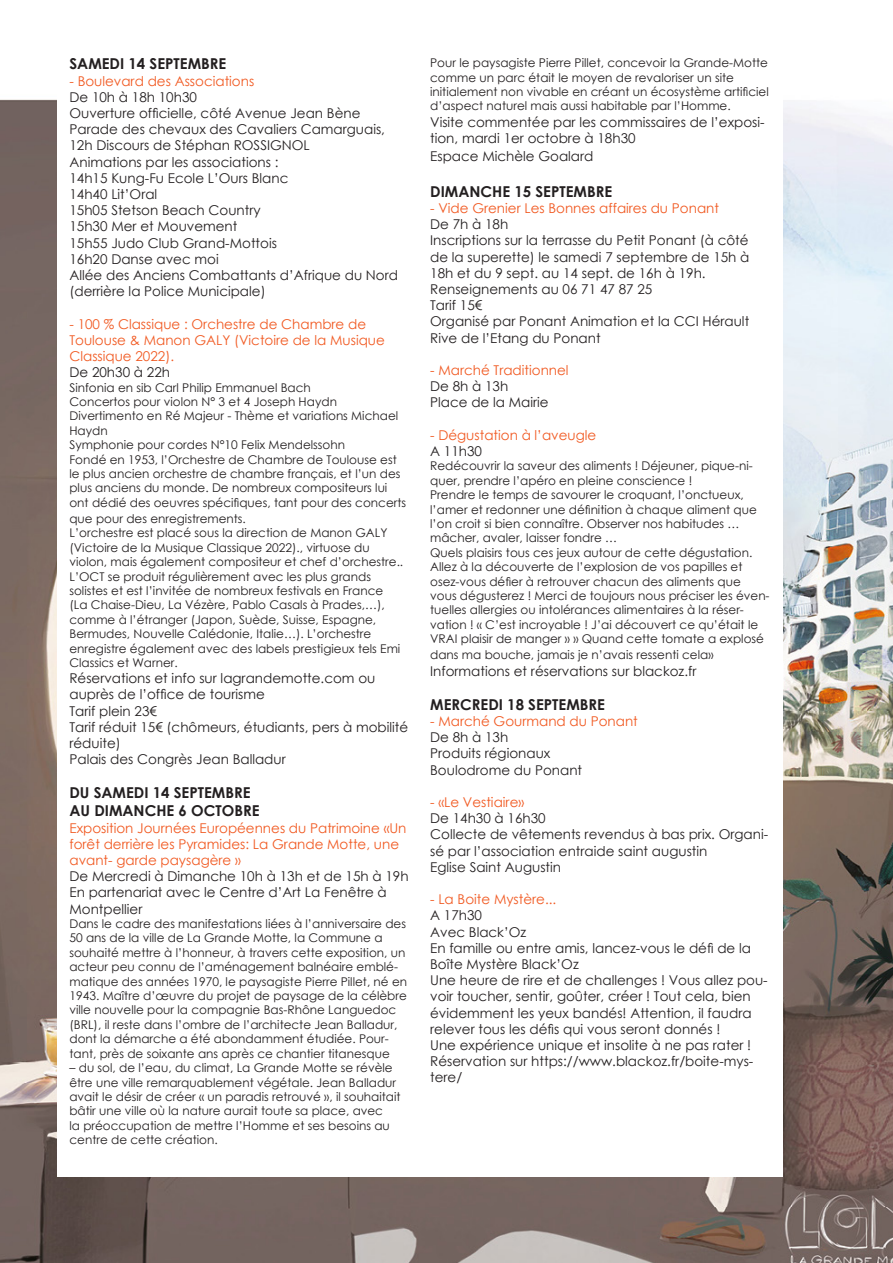
<style>
.page{position:relative;width:893px;height:1263px;background:#fff}
.page>*{position:absolute;margin:0;border:0;box-sizing:border-box;transform-origin:0 0}
.t1{font:700 15px/18px "Century Gothic";color:#231f20}
.t2{font:13.5px/16.2px "Century Gothic";color:#231f20}
.t3{font:13.5px/16.2px "Century Gothic";color:#f15921}
.t4{font:12px/14.4px "Century Gothic";color:#231f20}
</style>
<div class="page">
<img style="left:0;top:99px;width:893px;height:1164px">
<div style="left:57px;top:45px;width:725px;height:1132px;background:#fff"></div>
<p class="t1" style="left:69px;top:54px;width:158px">SAMEDI 14 SEPTEMBRE</p>
<p class="t3" style="left:69px;top:72px;width:186px">- Boulevard des Associations</p>
<p class="t2" style="left:69px;top:89px;width:129px">De 10h à 18h 10h30</p>
<p class="t2" style="left:69px;top:105px;width:293px">Ouverture officielle, côté Avenue Jean Bène</p>
<p class="t2" style="left:69px;top:121px;width:317px">Parade des chevaux des Cavaliers Camarguais,</p>
<p class="t2" style="left:69px;top:137px;width:242px">12h Discours de Stéphan ROSSIGNOL</p>
<p class="t2" style="left:69px;top:153px;width:211px">Animations par les associations :</p>
<p class="t2" style="left:69px;top:170px;width:220px">14h15 Kung-Fu Ecole L’Ours Blanc</p>
<p class="t2" style="left:69px;top:186px;width:89px">14h40 Lit’Oral</p>
<p class="t2" style="left:69px;top:202px;width:193px">15h05 Stetson Beach Country</p>
<p class="t2" style="left:69px;top:218px;width:169px">15h30 Mer et Mouvement</p>
<p class="t2" style="left:69px;top:234px;width:209px">15h55 Judo Club Grand-Mottois</p>
<p class="t2" style="left:69px;top:251px;width:151px">16h20 Danse avec moi</p>
<p class="t2" style="left:69px;top:267px;width:330px">Allée des Anciens Combattants d’Afrique du Nord (derrière la Police Municipale)</p>
<p class="t3" style="left:69px;top:315px;width:317px">- 100 % Classique : Orchestre de Chambre de<br>Toulouse &amp; Manon GALY (Victoire de la Musique<br>Classique 2022).</p>
<p class="t2" style="left:69px;top:364px;width:102px">De 20h30 à 22h</p>
<p class="t4" style="left:69px;top:380px;width:243px">Sinfonia en sib Carl Philip Emmanuel Bach</p>
<p class="t4" style="left:69px;top:394px;width:269px">Concertos pour violon N° 3 et 4 Joseph Haydn</p>
<p class="t4" style="left:69px;top:409px;width:330px">Divertimento en Ré Majeur - Thème et variations Michael<br>Haydn</p>
<p class="t4" style="left:69px;top:437px;width:277px">Symphonie pour cordes N°10 Felix Mendelssohn</p>
<p class="t4" style="left:69px;top:452px;width:338px">Fondé en 1953, l’Orchestre de Chambre de Toulouse est le plus ancien orchestre de chambre français, et l’un des plus anciens du monde. De nombreux compositeurs lui ont dédié des oeuvres spécifiques, tant pour des concerts</p>
<p class="t4" style="left:69px;top:511px;width:178px">que pour des enregistrements.</p>
<p class="t4" style="left:69px;top:526px;width:335px">L’orchestre est placé sous la direction de Manon GALY (Victoire de la Musique Classique 2022)., virtuose du violon, mais également compositeur et chef d’orchestre..<br>L’OCT se produit régulièrement avec les plus grands solistes et est l’invitée de nombreux festivals en France (La Chaise-Dieu, La Vézère, Pablo Casals à Prades,…), comme à l’étranger (Japon, Suède, Suisse, Espagne, Bermudes, Nouvelle Calédonie, Italie…). L’orchestre enregistre également avec des labels prestigieux tels Emi Classics et Warner.</p>
<p class="t2" style="left:69px;top:670px;width:307px">Réservations et info sur lagrandemotte.com ou auprès de l’office de tourisme</p>
<p class="t2" style="left:69px;top:702px;width:89px">Tarif plein 23€</p>
<p class="t2" style="left:69px;top:719px;width:340px">Tarif réduit 15€ (chômeurs, étudiants, pers à mobilité réduite)</p>
<p class="t2" style="left:69px;top:751px;width:218px">Palais des Congrès Jean Balladur</p>
<p class="t1" style="left:69px;top:783px;width:192px">DU SAMEDI 14 SEPTEMBRE<br>AU DIMANCHE 6 OCTOBRE</p>
<p class="t3" style="left:69px;top:819px;width:339px">Exposition Journées Européennes du Patrimoine «Un forêt derrière les Pyramides: La Grande Motte, une avant- garde paysagère »</p>
<p class="t2" style="left:69px;top:868px;width:341px">De Mercredi à Dimanche 10h à 13h et de 15h à 19h</p>
<p class="t2" style="left:69px;top:884px;width:319px">En partenariat avec le Centre d’Art La Fenêtre à<br>Montpellier</p>
<p class="t4" style="left:69px;top:916px;width:339px">Dans le cadre des manifestations liées à l’anniversaire des 50 ans de la ville de La Grande Motte, la Commune a souhaité mettre à l’honneur, à travers cette exposition, un acteur peu connu de l’aménagement balnéaire emblé&shy;matique des années 1970, le paysagiste Pierre Pillet, né en 1943. Maître d’œuvre du projet de paysage de la célèbre ville nouvelle pour la compagnie Bas-Rhône Languedoc (BRL), il reste dans l’ombre de l’architecte Jean Balladur, dont la démarche a été abondamment étudiée. Pour&shy;tant, près de soixante ans après ce chantier titanesque</p>
<p class="t4" style="left:69px;top:1060px;width:333px">– du sol, de l’eau, du climat, La Grande Motte se révèle être une ville remarquablement végétale. Jean Balladur avait le désir de créer « un paradis retrouvé », il souhaitait bâtir une ville où la nature aurait toute sa place, avec<br>la préoccupation de mettre l’Homme et ses besoins au centre de cette création.</p>
<p class="t4" style="left:430px;top:55px;width:340px">Pour le paysagiste Pierre Pillet, concevoir la Grande-Motte comme un parc était le moyen de revaloriser un site initialement non vivable en créant un écosystème artificiel d’aspect naturel mais aussi habitable par l’Homme.</p>
<p class="t2" style="left:430px;top:113px;width:336px">Visite commentée par les commissaires de l’exposi&shy;tion, mardi 1er octobre à 18h30</p>
<p class="t2" style="left:430px;top:148px;width:165px">Espace Michèle Goalard</p>
<p class="t1" style="left:430px;top:182px;width:184px">DIMANCHE 15 SEPTEMBRE</p>
<p class="t3" style="left:430px;top:200px;width:290px">- Vide Grenier Les Bonnes affaires du Ponant</p>
<p class="t2" style="left:430px;top:216px;width:80px">De 7h à 18h</p>
<p class="t2" style="left:430px;top:232px;width:321px">Inscriptions sur la terrasse du Petit Ponant (à côté de la superette) le samedi 7 septembre de 15h à 18h et du 9 sept. au 14 sept. de 16h à 19h.<br>Renseignements au 06 71 47 87 25</p>
<p class="t2" style="left:430px;top:297px;width:54px">Tarif 15€</p>
<p class="t2" style="left:430px;top:313px;width:321px">Organisé par Ponant Animation et la CCI Hérault</p>
<p class="t2" style="left:430px;top:329px;width:172px">Rive de l’Etang du Ponant</p>
<p class="t3" style="left:430px;top:362px;width:140px">- Marché Traditionnel</p>
<p class="t2" style="left:430px;top:378px;width:80px">De 8h à 13h</p>
<p class="t2" style="left:430px;top:394px;width:120px">Place de la Mairie</p>
<p class="t3" style="left:430px;top:427px;width:168px">- Dégustation à l’aveugle</p>
<p class="t2" style="left:430px;top:443px;width:53px">A 11h30</p>
<p class="t4" style="left:430px;top:459px;width:324px">Redécouvrir la saveur des aliments ! Déjeuner, pique-ni&shy;quer, prendre l’apéro en pleine conscience !</p>
<p class="t4" style="left:430px;top:487px;width:328px">Prendre le temps de savourer le croquant, l’onctueux, l’amer et redonner une définition à chaque aliment que l’on croit si bien connaître. Observer nos habitudes … mâcher, avaler, laisser fondre …</p>
<p class="t4" style="left:430px;top:545px;width:341px">Quels plaisirs tous ces jeux autour de cette dégustation.<br>Allez à la découverte de l’explosion de vos papilles et osez-vous défier à retrouver chacun des aliments que vous dégusterez ! Merci de toujours nous préciser les éven&shy;tuelles allergies ou intolérances alimentaires à la réser&shy;vation ! « C’est incroyable ! J’ai découvert ce qu’était le VRAI plaisir de manger » » Quand cette tomate a explosé</p>
<p class="t4" style="left:430px;top:648px;width:285px">dans ma bouche, jamais je n’avais ressenti cela»</p>
<p class="t2" style="left:430px;top:662px;width:268px">Informations et réservations sur blackoz.fr</p>
<p class="t1" style="left:430px;top:695px;width:176px">MERCREDI 18 SEPTEMBRE</p>
<p class="t3" style="left:430px;top:713px;width:209px">- Marché Gourmand du Ponant</p>
<p class="t2" style="left:430px;top:729px;width:80px">De 8h à 13h</p>
<p class="t2" style="left:430px;top:745px;width:122px">Produits régionaux</p>
<p class="t2" style="left:430px;top:761px;width:153px">Boulodrome du Ponant</p>
<p class="t3" style="left:430px;top:794px;width:95px">- «Le Vestiaire»</p>
<p class="t2" style="left:430px;top:810px;width:117px">De 14h30 à 16h30</p>
<p class="t2" style="left:430px;top:826px;width:339px">Collecte de vêtements revendus à bas prix. Organi&shy;sé par l’association entraide saint augustin</p>
<p class="t2" style="left:430px;top:859px;width:132px">Eglise Saint Augustin</p>
<p class="t3" style="left:430px;top:891px;width:128px">- La Boite Mystère...</p>
<p class="t2" style="left:430px;top:907px;width:53px">A 17h30</p>
<p class="t2" style="left:430px;top:923px;width:98px">Avec Black’Oz</p>
<p class="t2" style="left:430px;top:940px;width:322px">En famille ou entre amis, lancez-vous le défi de la<br>Boîte Mystère Black’Oz</p>
<p class="t2" style="left:430px;top:972px;width:339px">Une heure de rire et de challenges ! Vous allez pou&shy;voir toucher, sentir, goûter, créer ! Tout cela, bien évidemment les yeux bandés! Attention, il faudra relever tous les défis qui vous seront donnés !</p>
<p class="t2" style="left:430px;top:1037px;width:323px">Une expérience unique et insolite à ne pas rater !</p>
<p class="t2" style="left:430px;top:1053px;width:325px">Réservation sur https://www.blackoz.fr/boite-mys&shy;tere/</p>
</div>
